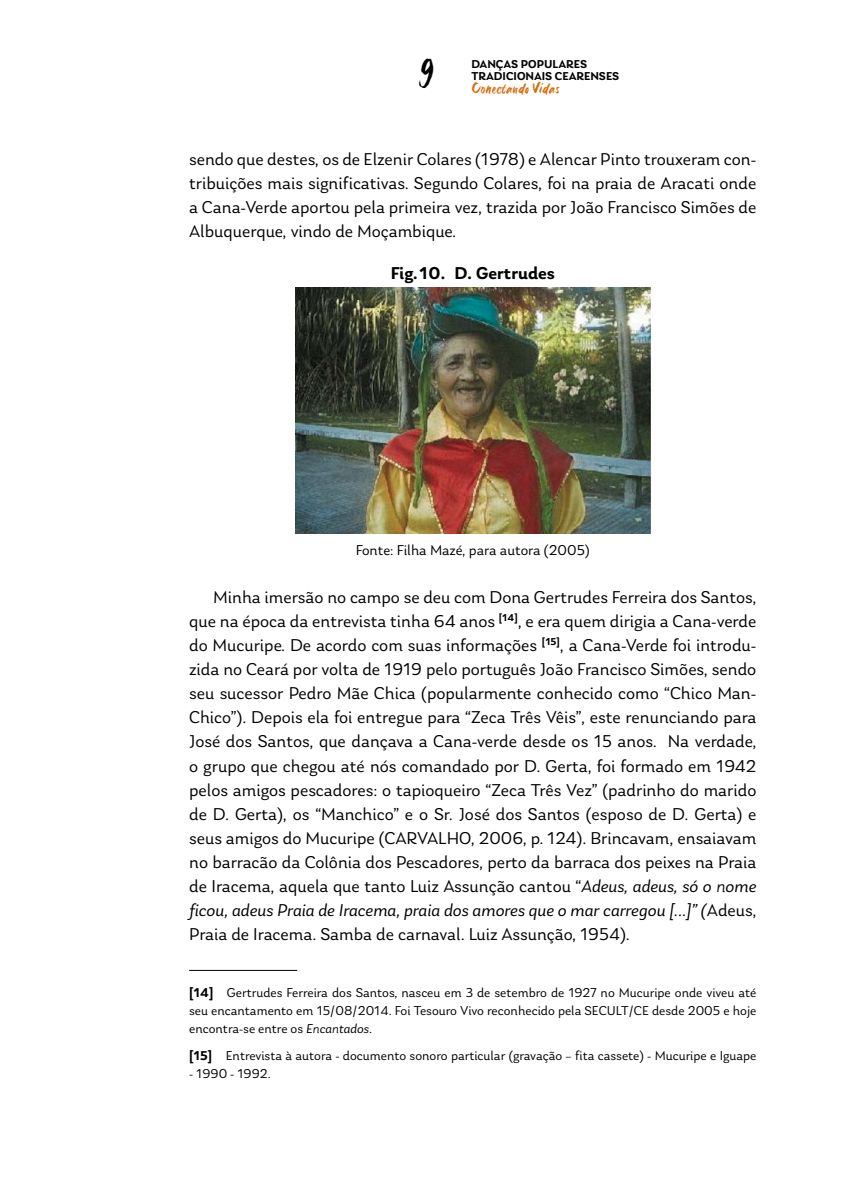
<style>
.page{position:relative;width:851px;height:1191px;background:#fff}
.page>*{position:absolute;margin:0;border:0;box-sizing:border-box;transform-origin:0 0}
.t1{font:42px "Six Hands Brush";color:#000}
.t2{font:18px/24px "Laca";color:#000;text-align:justify}
.t3{font:600 18px "Laca";color:#000}
.t4{font:16.5px "Six Hands Brush";color:#d96c0d}
.t5{font:15px "Laca";color:#000}
.t6{font:13.5px/18px "Laca";color:#000;text-align:justify}
.t7{font:600 12px/12px "Laca";color:#000}
.s1{font-style:italic}
.s2{font-weight:600}
</style>
<div class="page">
<img style="left:295px;top:288px;width:355px;height:245px">
<hr style="left:189px;top:970px;width:108px;height:1px;background:#000">
<h1 class="t1" style="left:417px;top:48px;width:18px">9</h1>
<p class="t7" style="left:471px;top:58px;width:149px">DANÇAS POPULARES<br>TRADICIONAIS CEARENSES</p>
<p class="t4" style="left:471px;top:77px;width:89px">Conectando Vidas</p>
<p class="t2" style="left:189px;top:147px;width:568px">sendo que destes, os de Elzenir Colares (1978) e Alencar Pinto trouxeram con&shy;tribuições mais significativas. Segundo Colares, foi na praia de Aracati onde a Cana-Verde aportou pela primeira vez, trazida por João Francisco Simões de Albuquerque, vindo de Moçambique.</p>
<p class="t3" style="left:391px;top:263px;width:165px">Fig. 10. D. Gertrudes</p>
<p class="t5" style="left:356px;top:542px;width:235px">Fonte: Filha Mazé, para autora (2005)</p>
<p class="t2" style="left:189px;top:585px;width:568px;text-indent:24px">Minha imersão no campo se deu com Dona Gertrudes Ferreira dos Santos, que na época da entrevista tinha 64 anos <sup>[14]</sup>, e era quem dirigia a Cana-verde do Mucuripe. De acordo com suas informações <sup>[15]</sup>, a Cana-Verde foi introdu&shy;zida no Ceará por volta de 1919 pelo português João Francisco Simões, sendo seu sucessor Pedro Mãe Chica (popularmente conhecido como “Chico Man-Chico”). Depois ela foi entregue para “Zeca Três Vêis”, este renunciando para José dos Santos, que dançava a Cana-verde desde os 15 anos. Na verdade, o grupo que chegou até nós comandado por D. Gerta, foi formado em 1942 pelos amigos pescadores: o tapioqueiro “Zeca Três Vez” (padrinho do marido de D. Gerta), os “Manchico” e o Sr. José dos Santos (esposo de D. Gerta) e seus amigos do Mucuripe (CARVALHO, 2006, p. 124). Brincavam, ensaiavam no barracão da Colônia dos Pescadores, perto da barraca dos peixes na Praia de Iracema, aquela que tanto Luiz Assunção cantou “<span class="s1">Adeus, adeus, só o nome ficou, adeus Praia de Iracema, praia dos amores que o mar carregou [...]” (</span>Adeus, Praia de Iracema. Samba de carnaval. Luiz Assunção, 1954).</p>
<p class="t6" style="left:189px;top:984px;width:568px"><span class="s2">[14]</span> Gertrudes Ferreira dos Santos, nasceu em 3 de setembro de 1927 no Mucuripe onde viveu até seu encantamento em 15/08/2014. Foi Tesouro Vivo reconhecido pela SECULT/CE desde 2005 e hoje encontra-se entre os <span class="s1">Encantados</span>.</p>
<p class="t6" style="left:189px;top:1047px;width:568px"><span class="s2">[15]</span> Entrevista à autora - documento sonoro particular (gravação – fita cassete) - Mucuripe e Iguape</p>
<p class="t6" style="left:189px;top:1065px;width:83px">- 1990 - 1992.</p>
</div>
